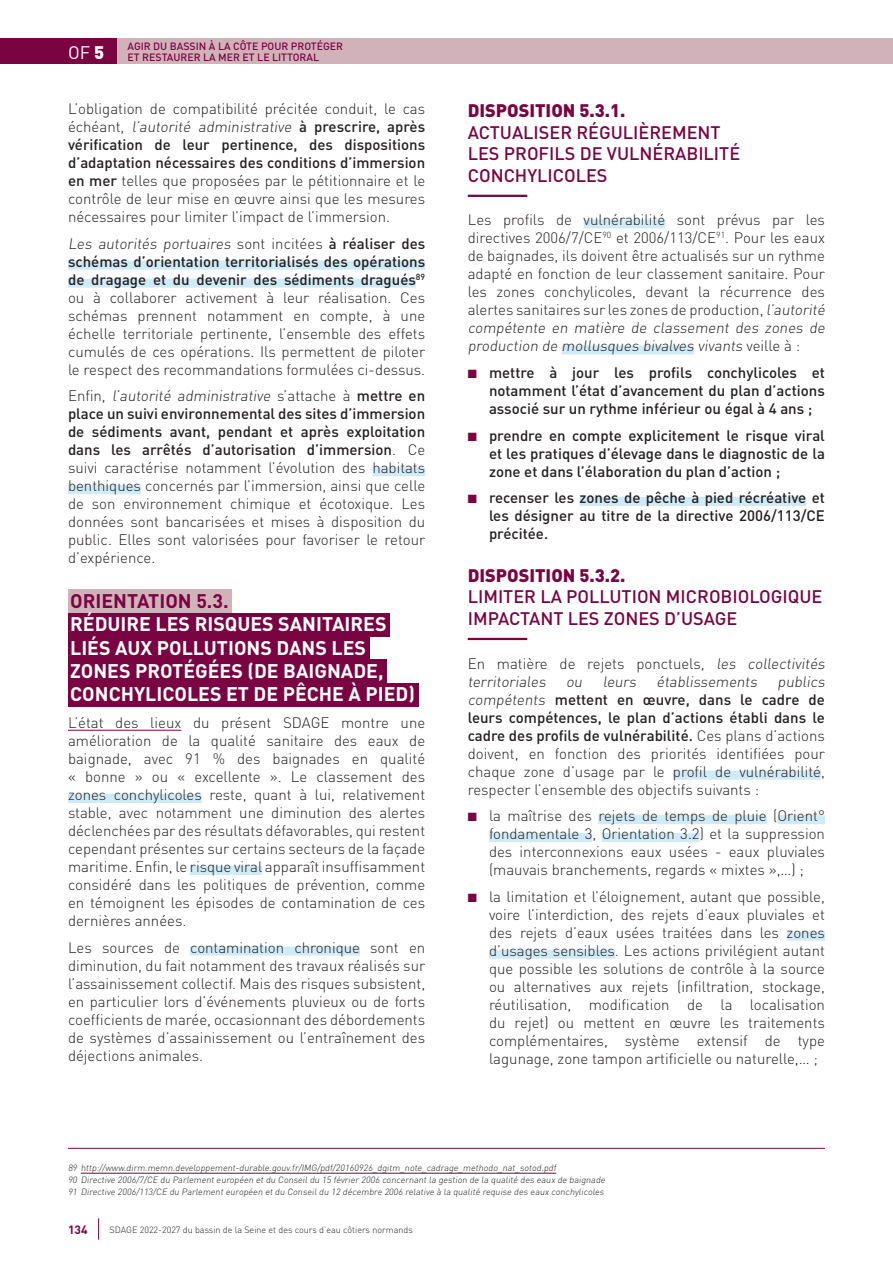
<style>
.page{position:relative;width:893px;height:1263px;background:#fff}
.page>*{position:absolute;margin:0;border:0;box-sizing:border-box;transform-origin:0 0}
.t1{font:700 19.5px/23.4px "DIN";color:#fff}
.t2{font:700 19.5px "DIN";color:#7a0441}
.t3{font:500 18px/21.6px "DIN";color:#7a0441}
.t4{font:900 18px "DIN";color:#7a0441}
.t5{font:18px "DIN";color:#fff}
.t6{font:300 15px/18px "DIN";color:#231f20;text-align:justify}
.t7{font:500 15px/18px "DIN";color:#231f20;text-align:justify}
.t8{font:700 12px "DIN";color:#7a0441}
.t9{font:500 10.5px "DIN";color:#7a0441}
.t10{font:300 9px/12px "DIN";color:#231f20}
.s1{font-weight:900}
.s2{font-weight:500}
.s3{color:#7a0441}
</style>
<div class="page">
<div style="left:117px;top:38px;width:776px;height:26px;background:#d2b2ba"></div>
<div style="left:0;top:38px;width:117px;height:26px;background:#7a0441"></div>
<svg style="left:98px;top:1218px;width:1px;height:21px"></svg>
<div style="left:68px;top:261px;width:357px;height:9px;background:#d0eaf6"></div>
<div style="left:68px;top:279px;width:348px;height:9px;background:#d0eaf6"></div>
<div style="left:372px;top:467px;width:53px;height:9px;background:#d0eaf6"></div>
<div style="left:68px;top:485px;width:73px;height:9px;background:#d0eaf6"></div>
<div style="left:68px;top:589px;width:164px;height:24px;background:#d2b2ba"></div>
<div style="left:68px;top:613px;width:322px;height:23px;background:#7a0441"></div>
<div style="left:68px;top:636px;width:301px;height:24px;background:#7a0441"></div>
<div style="left:68px;top:660px;width:319px;height:23px;background:#7a0441"></div>
<div style="left:68px;top:683px;width:350px;height:23px;background:#7a0441"></div>
<hr style="left:68px;top:730px;width:113px;height:1px;background:#7a0441">
<div style="left:68px;top:794px;width:134px;height:9px;background:#d0eaf6"></div>
<div style="left:190px;top:866px;width:72px;height:9px;background:#d0eaf6"></div>
<div style="left:190px;top:946px;width:170px;height:9px;background:#d0eaf6"></div>
<hr style="left:68px;top:1148px;width:757px;height:1px;background:#7a0441">
<hr style="left:81px;top:1173px;width:475px;height:1px;background:#7a0441">
<hr style="left:468px;top:195px;width:59px;height:2px;background:#7a0441">
<div style="left:584px;top:219px;width:81px;height:9px;background:#d0eaf6"></div>
<div style="left:562px;top:345px;width:132px;height:9px;background:#d0eaf6"></div>
<div style="left:580px;top:497px;width:226px;height:9px;background:#d0eaf6"></div>
<hr style="left:468px;top:638px;width:59px;height:2px;background:#7a0441">
<div style="left:673px;top:771px;width:148px;height:9px;background:#d0eaf6"></div>
<div style="left:598px;top:815px;width:169px;height:9px;background:#d0eaf6"></div>
<div style="left:777px;top:815px;width:48px;height:9px;background:#d0eaf6"></div>
<div style="left:489px;top:833px;width:103px;height:9px;background:#d0eaf6"></div>
<div style="left:602px;top:833px;width:98px;height:9px;background:#d0eaf6"></div>
<div style="left:787px;top:932px;width:38px;height:9px;background:#d0eaf6"></div>
<div style="left:489px;top:950px;width:126px;height:9px;background:#d0eaf6"></div>
<p class="t9" style="left:128px;top:40px;width:217px">AGIR DU BASSIN À LA CÔTE POUR PROTÉGER</p>
<p class="t5" style="left:68px;top:41px;width:38px">OF <span class="s1">5</span></p>
<p class="t9" style="left:128px;top:50px;width:193px">ET RESTAURER LA MER ET LE LITTORAL</p>
<p class="t6" style="left:68px;top:100px;width:359px">L’obligation de compatibilité précitée conduit, le cas é c h é a n t , l’autorité administrative <span class="s2">à p resc ri re , a p rès vérification de leur pertinence, des dispositions d’adaptation nécessaires des conditions d’immersion en mer</span> telles que proposées par le pétitionnaire et le contrôle de leur mise en œuvre ainsi que les mesures nécessaires pour limiter l’impact de l’immersion.</p>
<p class="t6" style="left:68px;top:234px;width:359px">Les autorités portuaires sont incitées <span class="s2">à réaliser des schémas d’orientation territorialisés des opérations de dragage et du devenir des sédiments dragués</span><sup>89 </sup>ou à collaborer activement à leur réalisation. Ces schémas prennent notamment en compte, à une échelle territoriale pertinente, l’ensemble des effets cumulés de ces opérations. Ils permettent de piloter le respect des recommandations formulées ci-dessus.</p>
<p class="t6" style="left:68px;top:387px;width:359px">E n fi n , l’autorité administrative s’ a tta c h e à <span class="s2">m ett re e n place un suivi environnemental des sites d’immersion de sédiments avant, pendant et après exploitation dans les arrêtés d’autorisation d’immersion</span>. Ce suivi caractérise notamment l’évolution des habitats benthiques concernés par l’immersion, ainsi que celle de son environnement chimique et écotoxique. Les données sont bancarisées et mises à disposition du public. Elles sont valorisées pour favoriser le retour d’expérience.</p>
<h1 class="t2" style="left:70px;top:588px;width:160px">ORIENTATION 5.3.</h1>
<h1 class="t1" style="left:70px;top:612px;width:346px">RÉDUIRE LES RISQUES SANITAIRES<br>LIÉS AUX POLLUTIONS DANS LES<br>ZONES PROTÉGÉES (DE BAIGNADE,<br>CONCHYLICOLES ET DE PÊCHE À PIED)</h1>
<p class="t6" style="left:68px;top:713px;width:359px">L’état des lieux du présent SDAGE montre une amélioration de la qualité sanitaire des eaux de baignade, avec 91 % des baignades en qualité « bonne » ou « excellente ». Le classement des zones conchylicoles reste, quant à lui, relativement stable, avec notamment une diminution des alertes déclenchées par des résultats défavorables, qui restent cependant présentes sur certains secteurs de la façade maritime. Enfin, le risque viral apparaît insuffisamment considéré dans les politiques de prévention, comme en témoignent les épisodes de contamination de ces dernières années.</p>
<p class="t6" style="left:68px;top:938px;width:359px">Les sources de contamination chronique sont en diminution, du fait notamment des travaux réalisés sur l’assainissement collectif. Mais des risques subsistent, en particulier lors d’événements pluvieux ou de forts coefficients de marée, occasionnant des débordements de systèmes d’assainissement ou l’entraînement des déjections animales.</p>
<p class="t4" style="left:468px;top:99px;width:159px">DISPOSITION 5.3.1.</p>
<p class="t3" style="left:468px;top:121px;width:274px">ACTUALISER RÉGULIÈREMENT<br>LES PROFILS DE VULNÉRABILITÉ<br>CONCHYLICOLES</p>
<p class="t6" style="left:468px;top:211px;width:361px;text-align:left">Les profils de vulnérabilité sont prévus par les directives 2006/7/CE<sup>90</sup> et 2006/113/CE<sup>91</sup>. Pour les eaux de baignades, ils doivent être actualisés sur un rythme adapté en fonction de leur classement sanitaire. Pour les zones conchylicoles, devant la récurrence des alertes sanitaires sur les zones de production, l’autorité compétente en matière de classement des zones de production de mollusques bivalves vivants ve i l le à :</p>
<p class="t7" style="left:489px;top:363px;width:337px;text-indent:-21px"><span class="s3">■</span> mettre à jour les profils conchylicoles et notamment l’état d’avancement du plan d’actions associé sur un rythme inférieur ou égal à 4 ans ;</p>
<p class="t7" style="left:489px;top:426px;width:337px;text-indent:-21px"><span class="s3">■</span> prendre en compte explicitement le risque viral et les pratiques d’élevage dans le diagnostic de la zone et dans l’élaboration du plan d’action ;</p>
<p class="t7" style="left:489px;top:488px;width:337px;text-indent:-21px"><span class="s3">■</span> recenser les zones de pêche à pied récréative et les désigner au titre de la directive 2006/113/CE précitée.</p>
<p class="t4" style="left:468px;top:563px;width:159px">DISPOSITION 5.3.2.</p>
<p class="t3" style="left:468px;top:586px;width:356px">LIMITER LA POLLUTION MICROBIOLOGIQUE<br>IMPACTANT LES ZONES D’USAGE</p>
<p class="t6" style="left:468px;top:654px;width:361px;text-align:left">En matière de rejets ponctuels, les collectivités territoriales ou leurs établissements publics compétents <span class="s2">mettent en œuvre, dans le cadre de leurs compétences, le plan d’actions établi dans le cadre des profils de vulnérabilité.</span> Ces plans d’actions doivent, en fonction des priorités identifiées pour chaque zone d’usage par le profil de vulnérabilité, respecter l’ensemble des objectifs suivants :</p>
<p class="t6" style="left:489px;top:806px;width:337px;text-indent:-21px"><span class="s3">■</span> la maîtrise des rejets de temps de pluie (Orient° fondamentale 3, Orientation 3.2) et la suppression des interconnexions eaux usées - eaux pluviales (mauvais branchements, regards « mixtes »,…) ;</p>
<p class="t6" style="left:489px;top:887px;width:337px;text-indent:-21px"><span class="s3">■</span> la limitation et l’éloignement, autant que possible, voire l’interdiction, des rejets d’eaux pluviales et des rejets d’eaux usées traitées dans les zones d’usages sensibles. Les actions privilégient autant que possible les solutions de contrôle à la source ou alternatives aux rejets (infiltration, stockage, réutilisation, modification de la localisation du rejet) ou mettent en œuvre les traitements complémentaires, système extensif de type lagunage, zone tampon artificielle ou naturelle,… ;</p>
<p class="t10" style="left:68px;top:1161px;width:540px">89 http://www.dirm.memn.developpement-durable.gouv.fr/IMG/pdf/20160926_dgitm_note_cadrage_methodo_nat_sotod.pdf<br>90 Directive 2006/7/CE du Parlement européen et du Conseil du 15 février 2006 concernant la gestion de la qualité des eaux de baignade<br>91 Directive 2006/113/CE du Parlement européen et du Conseil du 12 décembre 2006 relative à la qualité requise des eaux conchylicoles</p>
<p class="t8" style="left:68px;top:1222px;width:21px">134</p>
<p class="t10" style="left:110px;top:1223px;width:305px">SDAGE 2022-2027 du bassin de la Seine et des cours d’eau côtiers normands</p>
</div>
